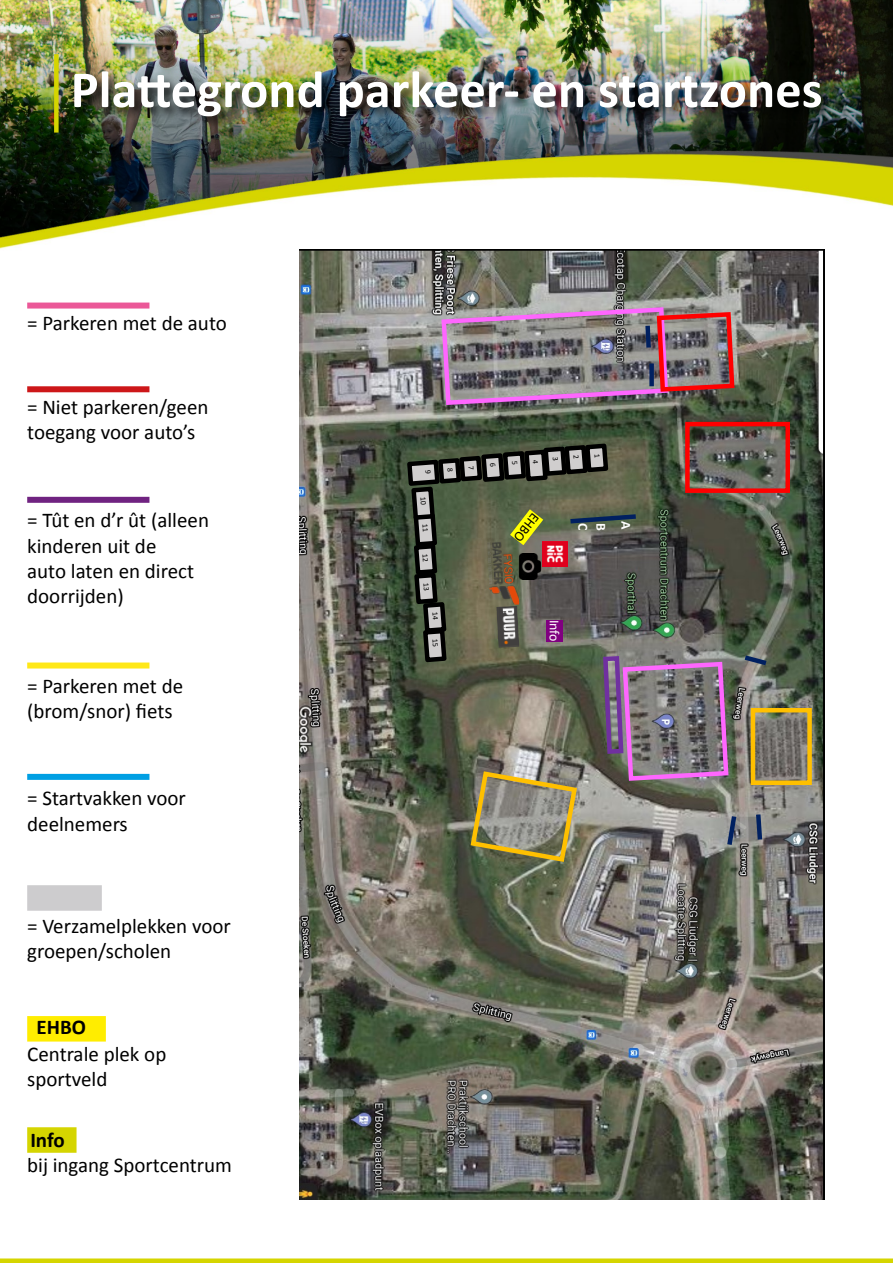
<style>
.page{position:relative;width:893px;height:1263px;background:#fff}
.page>*{position:absolute;margin:0;border:0;box-sizing:border-box;transform-origin:0 0}
.t1{font:700 52.5px "Calibri";color:#fff}
.t2{font:21px/25.2px "Calibri";color:#000}
.t3{font:700 21px "Calibri";color:#000}
.t4{font:13.95px "Calibri";color:#000}
.t5{font:13.95px "Calibri";color:#fff}
.t6{font:700 13.95px "Calibri";color:#fff}
</style>
<div class="page">
<div style="left:0;top:1258px;width:893px;height:5px;background:#d5d500"></div>
<img style="left:0;top:0;width:893px;height:150px">
<img style="left:0;top:150px;width:893px;height:100px">
<div style="left:72px;top:70px;width:762px;height:60px;background:#000;opacity:.75"></div>
<div style="left:54px;top:54px;width:5px;height:79px;background:#d5d500"></div>
<div style="left:27px;top:303px;width:122px;height:6px;background:#eb5898"></div>
<div style="left:27px;top:386px;width:122px;height:6px;background:#cd1719"></div>
<div style="left:27px;top:497px;width:122px;height:6px;background:#702381"></div>
<div style="left:27px;top:662px;width:122px;height:6px;background:#ffe818"></div>
<div style="left:27px;top:774px;width:122px;height:6px;background:#009fe3"></div>
<div style="left:27px;top:885px;width:75px;height:26px;background:#cdccce"></div>
<div style="left:27px;top:1127px;width:50px;height:26px;background:#d5d500"></div>
<div style="left:27px;top:1016px;width:79px;height:25px;background:#ffed00"></div>
<img style="left:299px;top:250px;width:526px;height:950px">
<div style="left:751px;top:708px;width:61px;height:77px;border:4px solid #ffc000"></div>
<div style="left:685px;top:422px;width:105px;height:71px;border:4px solid #f00"></div>
<img style="left:439px;top:305px;width:298px;height:102px">
<img style="left:405px;top:441px;width:366px;height:423px">
<h1 class="t1" style="left:71px;top:52px;width:753px">Plattegrond parkeer- en startzones</h1>
<p class="t2" style="left:27px;top:310px;width:201px">= Parkeren met de auto</p>
<p class="t2" style="left:27px;top:394px;width:183px">= Niet parkeren/geen toegang voor auto’s</p>
<p class="t2" style="left:27px;top:507px;width:183px">= Tût en d’r ût (alleen kinderen uit de<br>auto laten en direct doorrijden)</p>
<p class="t4" style="left:544px;top:521px;width:34px;rotate:128deg">EHBO</p>
<p class="t6" style="left:593px;top:523px;width:9px;rotate:90deg">C</p>
<p class="t6" style="left:611px;top:523px;width:9px;rotate:90deg">B</p>
<p class="t6" style="left:636px;top:521px;width:10px;rotate:90deg">A</p>
<p class="t5" style="left:564px;top:620px;width:23px;rotate:90deg">Info</p>
<p class="t2" style="left:27px;top:673px;width:157px">= Parkeren met de (brom/snor) fiets</p>
<p class="t2" style="left:27px;top:785px;width:160px">= Startvakken voor deelnemers</p>
<p class="t2" style="left:27px;top:912px;width:205px">= Verzamelplekken voor groepen/scholen</p>
<p class="t3" style="left:37px;top:1012px;width:51px">EHBO</p>
<p class="t2" style="left:27px;top:1040px;width:141px">Centrale plek op sportveld</p>
<p class="t3" style="left:30px;top:1125px;width:36px">Info</p>
<p class="t2" style="left:27px;top:1151px;width:206px">bij ingang Sportcentrum</p>
</div>
